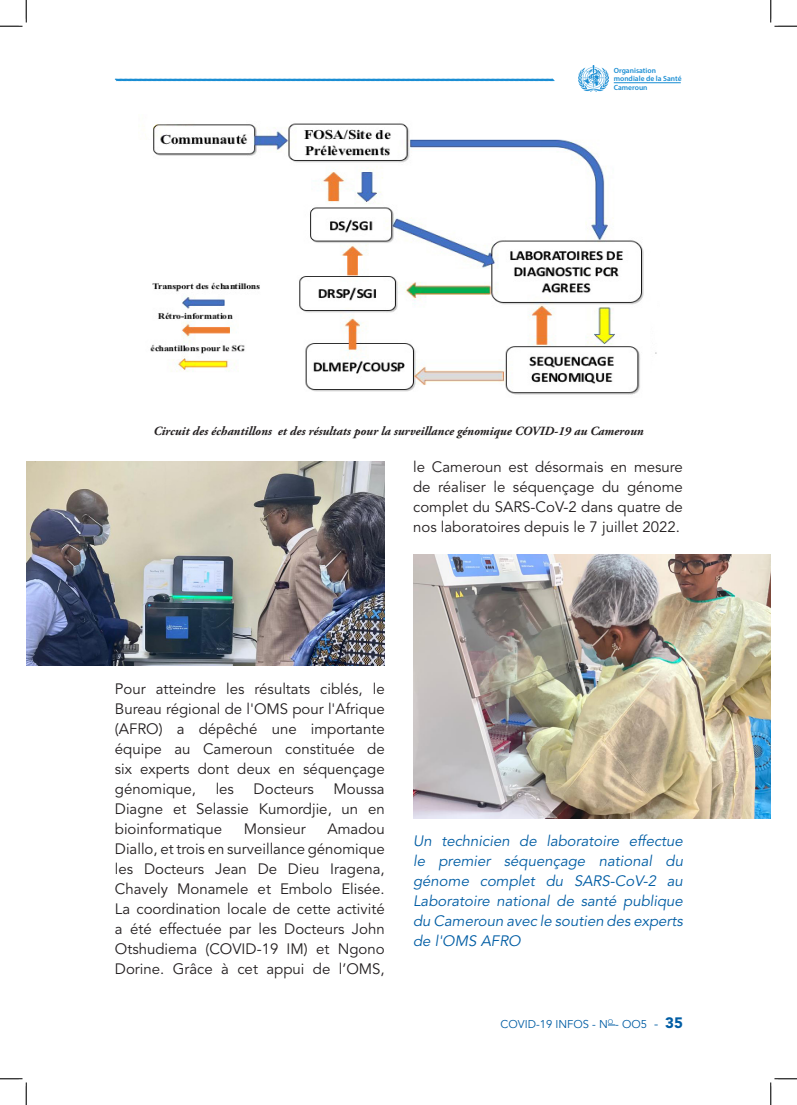
<style>
.page{position:relative;width:797px;height:1105px;background:#fff}
.page>*{position:absolute;margin:0;border:0;box-sizing:border-box;transform-origin:0 0}
.t1{font:15px/20px "Avenir LT Std";color:#231f20;text-align:justify}
.t2{font:italic 15px/20px "Avenir LT Std";color:#005da4;text-align:justify}
.t3{font:italic 700 12.5px "Adobe Garamond Pro";color:#231f20}
.t4{font:11.25px "Avenir LT Std";color:#005da4}
.t5{font:600 7.5px/7.5px "Myriad Pro";color:#198dd3}
.s1{font-size:12.5px}
.s2{font-weight:900;font-size:15px}
</style>
<div class="page">
<svg style="left:114px;top:78px;width:441px;height:4px;background:#79bce5"></svg>
<img style="left:578px;top:65px;width:31px;height:27px">
<hr style="left:613px;top:82px;width:67px;height:1px;background:#198dd3">
<img style="left:145px;top:123px;width:512px;height:272px">
<img style="left:26px;top:461px;width:359px;height:204px">
<img style="left:413px;top:554px;width:357px;height:265px">
<svg style="left:0;top:0;width:27px;height:27px"></svg>
<svg style="left:0;top:1078px;width:27px;height:27px"></svg>
<svg style="left:770px;top:0;width:27px;height:27px"></svg>
<svg style="left:770px;top:1078px;width:27px;height:27px"></svg>
<p class="t5" style="left:613px;top:67px;width:69px">Organisation mondiale de la Santé</p>
<p class="t5" style="left:613px;top:84px;width:35px">Cameroun</p>
<p class="t3" style="left:153px;top:424px;width:492px">Circuit des échantillons et des résultats pour la surveillance génomique COVID-19 au Cameroun</p>
<p class="t1" style="left:413px;top:457px;width:271px">le Cameroun est désormais en mesure de réaliser le séquençage du génome complet du SARS-CoV-2 dans quatre de nos laboratoires depuis le 7 juillet 2022.</p>
<p class="t1" style="left:115px;top:679px;width:271px">Pour atteindre les résultats ciblés, le Bureau régional de l'OMS pour l'Afrique (AFRO) a dépêché une importante équipe au Cameroun constituée de six experts dont deux en séquençage génomique,</p>
<p class="t1" style="left:216px;top:779px;width:20px">les</p>
<p class="t1" style="left:254px;top:779px;width:62px">Docteurs</p>
<p class="t1" style="left:115px;top:779px;width:271px;text-indent:219px">Moussa Diagne et Selassie Kumordjie, un en bioinformatique</p>
<p class="t1" style="left:115px;top:819px;width:271px;text-indent:212px">Amadou Diallo, et trois en surveillance génomique les Docteurs Jean De Dieu Iragena, Chavely Monamele et Embolo Elisée.<br>La coordination locale de cette activité a été effectuée par les Docteurs John Otshudiema (COVID-19 IM) et Ngono Dorine. Grâce à cet appui de l’OMS,</p>
<p class="t1" style="left:244px;top:819px;width:64px">Monsieur</p>
<p class="t2" style="left:413px;top:831px;width:271px">Un technicien de laboratoire effectue le premier séquençage national du génome complet du SARS-CoV-2 au Laboratoire national de santé publique du Cameroun avec le soutien des experts de l'OMS AFRO</p>
<p class="t4" style="left:500px;top:1018px;width:184px">COVID-19 INFOS - N<sup>O</sup> - OO5 <span class="s1">-</span> <span class="s2">35</span></p>
</div>
